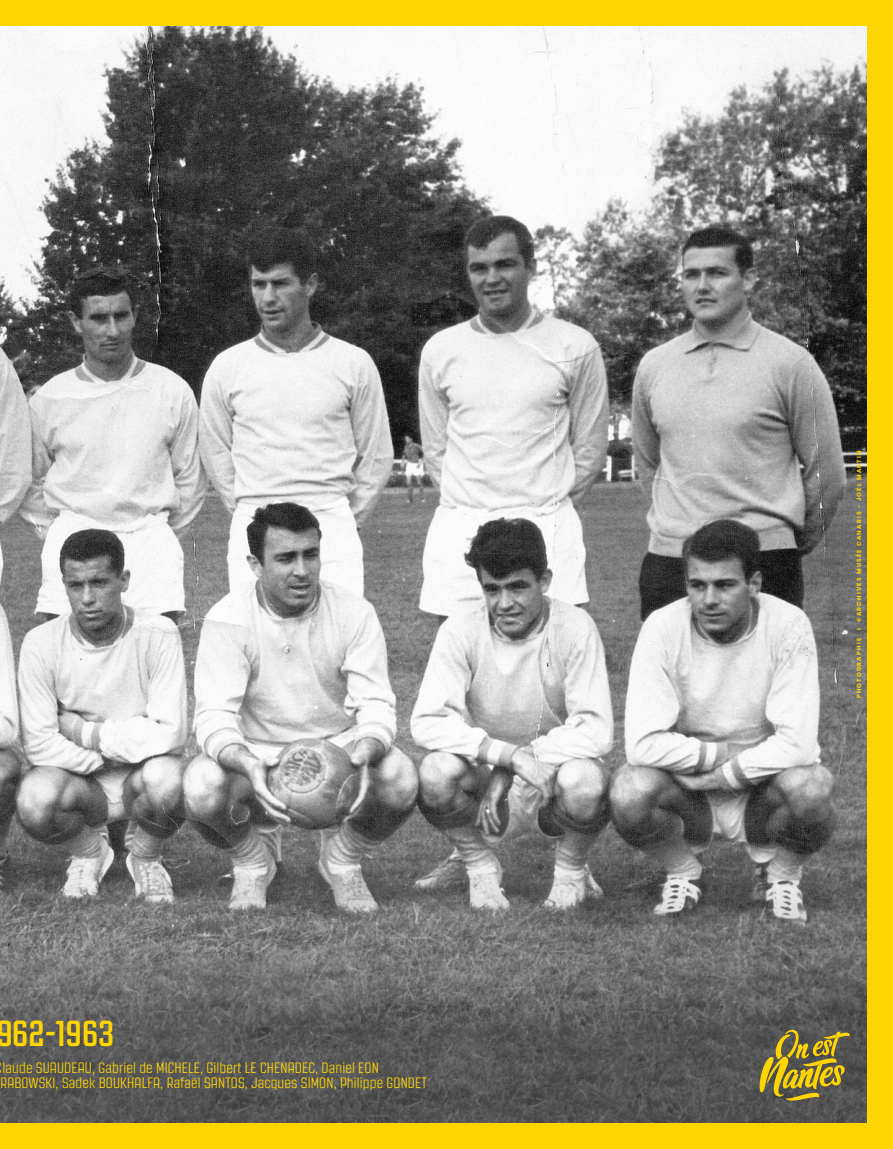
<style>
.page{position:relative;width:893px;height:1149px;background:#fff}
.page>*{position:absolute;margin:0;border:0;box-sizing:border-box;transform-origin:0 0}
.t1{font:700 36px "Revolution Gothic";letter-spacing:.005em;color:#fed503}
.t2{font:300 15px/15px "Revolution Gothic";letter-spacing:.01em;color:#fed503}
.t3{font:700 6px "Poppins";letter-spacing:.2em;color:#fed503}
</style>
<div class="page">
<img style="left:0;top:26px;width:867px;height:1097px">
<div style="left:867px;top:0;width:26px;height:1148px;background:#fed503"></div>
<div style="left:0;top:1123px;width:876px;height:25px;background:#fed503"></div>
<div style="left:0;top:0;width:876px;height:26px;background:#fed503"></div>
<svg style="left:760px;top:1029px;width:90px;height:71px;background:#897c38"></svg>
<h1 class="t1" style="left:-4px;top:1013px;width:119px">962-1963</h1>
<p class="t2" style="left:0;top:1060px;width:428px">laude SUAUDEAU, Gabriel de MICHELE, Gilbert LE CHENADEC, Daniel EON<br>RABOWSKI, Sadek BOUKHALFA, Rafaël SANTOS, Jacques SIMON, Philippe GONDET</p>
<p class="t3" style="left:855px;top:629px;width:181px;rotate:-90deg">I ©ARCHIVES MUSÉE CANARIS - JOËL MARTIN</p>
<p class="t3" style="left:855px;top:698px;width:62px;rotate:-90deg">PHOTOGRAPHIE</p>
</div>
